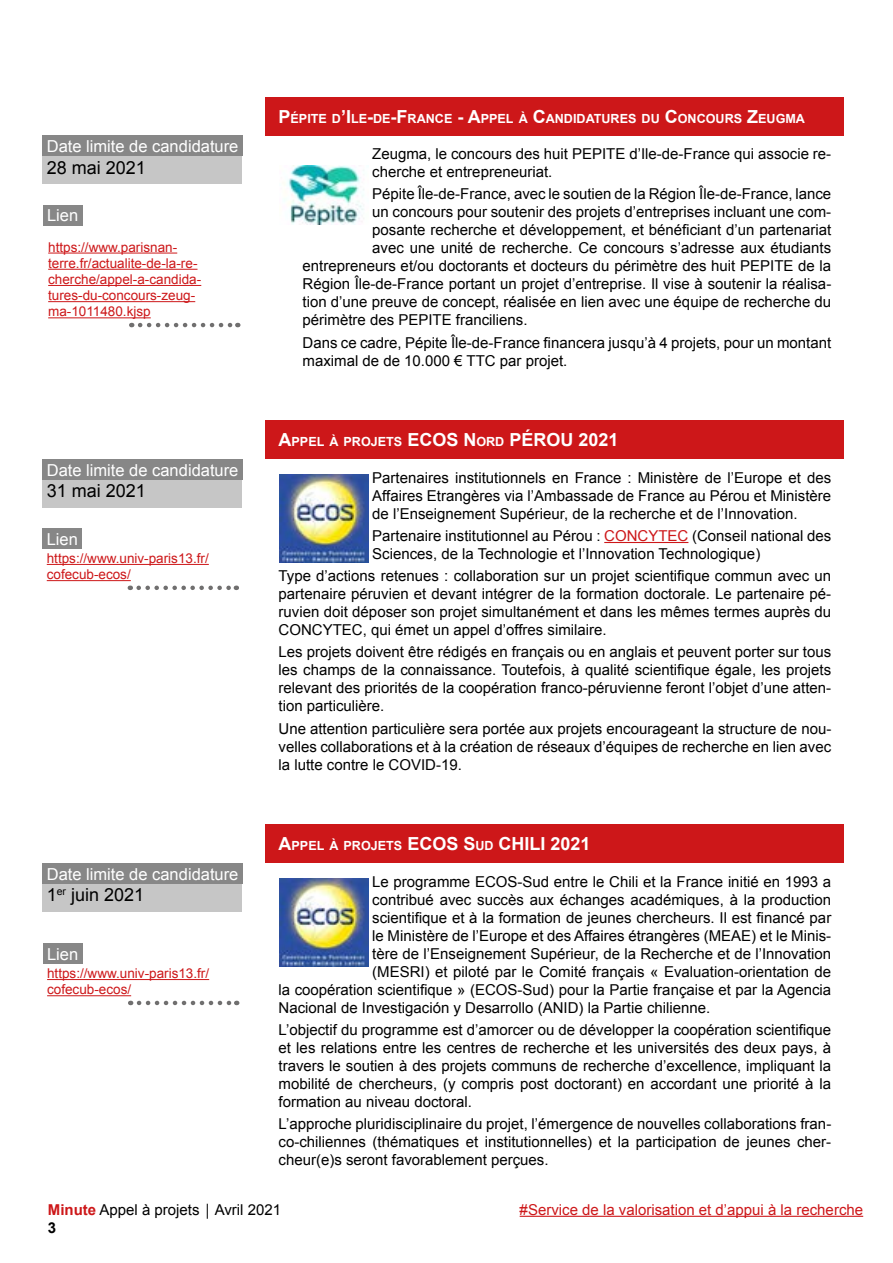
<style>
.page{position:relative;width:893px;height:1263px;background:#fff}
.page>*{position:absolute;margin:0;border:0;box-sizing:border-box;transform-origin:0 0}
.t1{font:18px "Arial";color:#000}
.t2{font:700 18px "Arial";color:#fff}
.t3{font:16.5px "Arial";color:#fff}
.t4{font:15px/18px "Arial";color:#000;text-align:justify}
.t5{font:15px "Arial";color:#cd1719}
.t6{font:13.5px/16.2px "Arial";color:#cd1719}
.t7{font:700 12.6px "Arial";color:#fff}
.s1{font-size:18px}
.s2{font-size:12.6px}
.s3{color:#cd1719}
.s4{font-weight:700;color:#cd1719}
.s5{font-family:"Futura PT"}
.s6{font-weight:700}
</style>
<div class="page">
<hr style="left:520px;top:1216px;width:343px;height:1px;background:#cd1719">
<div style="left:266px;top:97px;width:578px;height:38px;background:#cd1719"></div>
<div style="left:43px;top:136px;width:200px;height:20px;background:#878787"></div>
<div style="left:43px;top:156px;width:199px;height:28px;background:#c6c6c6"></div>
<div style="left:43px;top:205px;width:40px;height:21px;background:#878787"></div>
<hr style="left:48px;top:253px;width:129px;height:1px;background:#cd1719">
<hr style="left:48px;top:269px;width:149px;height:1px;background:#cd1719">
<hr style="left:48px;top:285px;width:153px;height:1px;background:#cd1719">
<hr style="left:48px;top:301px;width:147px;height:1px;background:#cd1719">
<svg style="left:140px;top:323px;width:98px;height:4px"></svg>
<hr style="left:48px;top:317px;width:103px;height:1px;background:#cd1719">
<img style="left:284px;top:165px;width:80px;height:59px">
<div style="left:266px;top:420px;width:578px;height:39px;background:#cd1719"></div>
<hr style="left:604px;top:542px;width:84px;height:1px;background:#cd1719">
<div style="left:43px;top:459px;width:200px;height:21px;background:#878787"></div>
<div style="left:43px;top:480px;width:199px;height:27px;background:#c6c6c6"></div>
<img style="left:280px;top:474px;width:88px;height:89px">
<div style="left:43px;top:528px;width:39px;height:21px;background:#878787"></div>
<hr style="left:47px;top:564px;width:162px;height:1px;background:#cd1719">
<svg style="left:139px;top:586px;width:98px;height:4px"></svg>
<hr style="left:47px;top:580px;width:84px;height:1px;background:#cd1719">
<div style="left:266px;top:824px;width:578px;height:39px;background:#cd1719"></div>
<div style="left:43px;top:863px;width:200px;height:21px;background:#878787"></div>
<div style="left:43px;top:884px;width:199px;height:28px;background:#c6c6c6"></div>
<div style="left:43px;top:943px;width:40px;height:21px;background:#878787"></div>
<hr style="left:47px;top:979px;width:162px;height:1px;background:#cd1719">
<svg style="left:139px;top:1001px;width:98px;height:4px"></svg>
<hr style="left:47px;top:995px;width:84px;height:1px;background:#cd1719">
<img style="left:280px;top:878px;width:88px;height:89px">
<p class="t3" style="left:47px;top:135px;width:193px">Date limite de candidature</p>
<p class="t1" style="left:47px;top:155px;width:101px">28 mai 2021</p>
<p class="t3" style="left:47px;top:205px;width:33px">Lien</p>
<p class="t6" style="left:48px;top:239px;width:155px">https://www.parisnan&shy;terre.fr/actualite-de-la-re&shy;cherche/appel-a-candida&shy;tures-du-concours-zeug&shy;ma-1011480.kjsp</p>
<p class="t3" style="left:47px;top:459px;width:193px">Date limite de candidature</p>
<p class="t1" style="left:47px;top:479px;width:101px">31 mai 2021</p>
<p class="t3" style="left:47px;top:528px;width:33px">Lien</p>
<p class="t6" style="left:47px;top:550px;width:164px">https://www.univ-paris13.fr/ cofecub-ecos/</p>
<p class="t3" style="left:47px;top:863px;width:193px">Date limite de candidature</p>
<p class="t1" style="left:47px;top:883px;width:99px">1<sup>er</sup> juin 2021</p>
<p class="t3" style="left:47px;top:943px;width:33px">Lien</p>
<p class="t6" style="left:47px;top:965px;width:164px">https://www.univ-paris13.fr/ cofecub-ecos/</p>
<p class="t7" style="left:279px;top:110px;width:518px"><span class="s1">P</span>ÉPITE D<span class="s1">’I</span>LE<span class="s1">-</span>DE<span class="s1">-F</span>RANCE <span class="s1">- A</span>PPEL À <span class="s1">C</span>ANDIDATURES DU <span class="s1">C</span>ONCOURS <span class="s1">Z</span>EUGMA</p>
<p class="t4" style="left:372px;top:145px;width:460px">Zeugma, le concours des huit PEPITE d’Ile-de-France qui associe re&shy;cherche et entrepreneuriat.</p>
<p class="t4" style="left:372px;top:185px;width:461px">Pépite Île-de-France, avec le soutien de la Région Île-de-France, lance</p>
<p class="t4" style="left:372px;top:203px;width:460px">un concours pour soutenir des projets d’entreprises incluant une com-</p>
<p class="t4" style="left:372px;top:221px;width:461px">posante recherche et développement, et bénéficiant d’un partenariat</p>
<p class="t4" style="left:372px;top:239px;width:461px">avec une unité de recherche. Ce concours s’adresse aux étudiants</p>
<p class="t4" style="left:303px;top:257px;width:530px">entrepreneurs et/ou doctorants et docteurs du périmètre des huit PEPITE de la</p>
<p class="t4" style="left:303px;top:275px;width:530px">Région Île-de-France portant un projet d’entreprise. Il vise à soutenir la réalisa-</p>
<p class="t4" style="left:303px;top:293px;width:530px">tion d’une preuve de concept, réalisée en lien avec une équipe de recherche du</p>
<p class="t4" style="left:303px;top:311px;width:227px">périmètre des PEPITE franciliens.</p>
<p class="t4" style="left:303px;top:333px;width:530px">Dans ce cadre, Pépite Île-de-France financera jusqu’à 4 projets, pour un montant maximal de de 10.000 € TTC par projet.</p>
<p class="t7" style="left:279px;top:433px;width:155px"><span class="s1">A</span>PPEL À PROJETS <span class="s1">ECOS</span></p>
<p class="t2" style="left:463px;top:428px;width:60px">N<span class="s2">ORD</span> PÉROU</p>
<p class="t2" style="left:578px;top:428px;width:42px">2021</p>
<p class="t4" style="left:372px;top:468px;width:461px">Partenaires institutionnels en France : Ministère de l’Europe et des Affaires Etrangères via l’Ambassade de France au Pérou et Ministère de l’Enseignement Supérieur, de la recherche et de l’Innovation.</p>
<p class="t4" style="left:372px;top:527px;width:461px">Partenaire institutionnel au Pérou : <span class="s3">CONCYTEC</span> (Conseil national des<br>Sciences, de la Technologie et l’Innovation Technologique)</p>
<p class="t4" style="left:278px;top:567px;width:554px">Type d’actions retenues : collaboration sur un projet scientifique commun avec un partenaire péruvien et devant intégrer de la formation doctorale. Le partenaire pé&shy;ruvien doit déposer son projet simultanément et dans les mêmes termes auprès du CONCYTEC, qui émet un appel d’offres similaire.</p>
<p class="t4" style="left:278px;top:643px;width:554px">Les projets doivent être rédigés en français ou en anglais et peuvent porter sur tous les champs de la connaissance. Toutefois, à qualité scientifique égale, les projets relevant des priorités de la coopération franco-péruvienne feront l’objet d’une atten&shy;tion particulière.</p>
<p class="t4" style="left:278px;top:719px;width:554px">Une attention particulière sera portée aux projets encourageant la structure de nou&shy;velles collaborations et à la création de réseaux d’équipes de recherche en lien avec la lutte contre le COVID-19.</p>
<p class="t7" style="left:279px;top:838px;width:155px"><span class="s1">A</span>PPEL À PROJETS <span class="s1">ECOS</span></p>
<p class="t2" style="left:463px;top:832px;width:129px">S<span class="s2">UD</span> CHILI 2021</p>
<p class="t4" style="left:372px;top:873px;width:461px">Le programme ECOS-Sud entre le Chili et la France initié en 1993 a</p>
<p class="t4" style="left:372px;top:891px;width:461px">contribué avec succès aux échanges académiques, à la production</p>
<p class="t4" style="left:372px;top:909px;width:461px">scientifique et à la formation de jeunes chercheurs. Il est financé par</p>
<p class="t4" style="left:372px;top:927px;width:460px">le Ministère de l’Europe et des Affaires étrangères (MEAE) et le Minis-</p>
<p class="t4" style="left:372px;top:945px;width:460px">tère de l’Enseignement Supérieur, de la Recherche et de l’Innovation</p>
<p class="t4" style="left:372px;top:963px;width:461px">(MESRI) et piloté par le Comité français « Evaluation-orientation de</p>
<p class="t4" style="left:278px;top:981px;width:554px">la coopération scientifique » (ECOS-Sud) pour la Partie française et par la Agencia</p>
<p class="t4" style="left:278px;top:999px;width:433px">Nacional de Investigación y Desarrollo (ANID) la Partie chilienne.</p>
<p class="t4" style="left:278px;top:1021px;width:554px">L’objectif du programme est d’amorcer ou de développer la coopération scientifique et les relations entre les centres de recherche et les universités des deux pays, à travers le soutien à des projets communs de recherche d’excellence, impliquant la mobilité de chercheurs, (y compris post doctorant) en accordant une priorité à la formation au niveau doctoral.</p>
<p class="t4" style="left:278px;top:1115px;width:554px">L’approche pluridisciplinaire du projet, l’émergence de nouvelles collaborations fran&shy;co-chiliennes (thématiques et institutionnelles) et la participation de jeunes cher&shy;cheur(e)s seront favorablement perçues.</p>
<p class="t4" style="left:48px;top:1201px;width:235px"><span class="s4">Minute</span> Appel à projets <span class="s5">|</span> Avril 2021<br><span class="s6">3</span></p>
<p class="t5" style="left:520px;top:1199px;width:345px">#Service de la valorisation et d’appui à la recherche</p>
</div>
